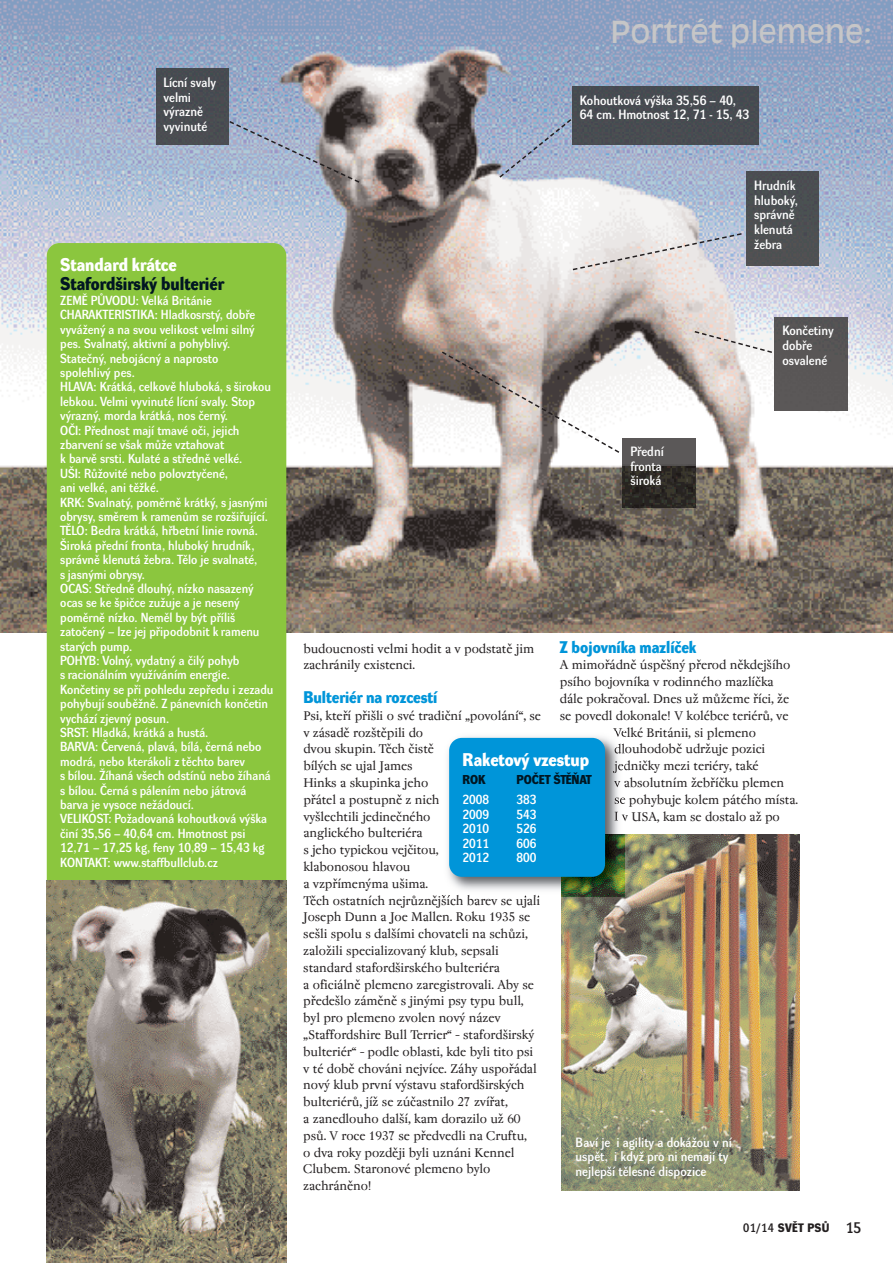
<style>
.page{position:relative;width:893px;height:1263px;background:#fff}
.page>*{position:absolute;margin:0;border:0;box-sizing:border-box;transform-origin:0 0}
.t1{font:30px "Antique Olive CE";color:#c6c6c7}
.t2{font:18px "Dynamo DB";color:#fff}
.t3{font:18px "Dynamo DB";color:#011622}
.t4{font:16.5px "Dynamo DB";color:#0095d9}
.t5{font:13.95px/16.8px "Regent";letter-spacing:-.01em;color:#231f20}
.t6{font:13.2px/14.7px "Dynamo DD";color:#fff}
.t7{font:12.9px/14.4px "Dynamo DD";color:#fff}
.t8{font:12.6px "Dynamo DB";color:#011622}
.t9{font:12px "Dynamo DB";letter-spacing:.035em;color:#231f20}
.s1{font-family:"Dynamo DD"}
.s2{font-family:"Dynamo DD";font-size:15px}
</style>
<div class="page">
<hr style="left:0;top:0;width:1px;height:1263px;background:#aad5f1">
<img style="left:0;top:0;width:893px;height:632px">
<div style="left:47px;top:243px;width:239px;height:901px;background:#8bc63e;border-radius:13px"></div>
<img style="left:561px;top:834px;width:238px;height:357px">
<img style="left:443px;top:736px;width:181px;height:160px">
<svg style="left:614px;top:731px;width:10px;height:6px"></svg>
<svg style="left:615px;top:743px;width:9px;height:11px"></svg>
<svg style="left:613px;top:760px;width:11px;height:13px"></svg>
<svg style="left:614px;top:779px;width:10px;height:8px"></svg>
<svg style="left:615px;top:796px;width:9px;height:9px"></svg>
<svg style="left:615px;top:811px;width:9px;height:11px"></svg>
<div style="left:449px;top:738px;width:156px;height:139px;background:#0095d9;border-radius:13px"></div>
<img style="left:47px;top:881px;width:239px;height:382px">
<div style="left:572px;top:87px;width:186px;height:58px;background:#484a51"></div>
<div style="left:156px;top:69px;width:72px;height:76px;background:#4a4b51"></div>
<img style="left:623px;top:438px;width:72px;height:70px">
<div style="left:775px;top:317px;width:72px;height:93px;background:#595656"></div>
<div style="left:747px;top:172px;width:72px;height:93px;background:#4b5051"></div>
<svg style="left:228px;top:120px;width:133px;height:64px;background:#9ba3b4"></svg>
<svg style="left:498px;top:118px;width:75px;height:61px;background:#a0aec9"></svg>
<svg style="left:571px;top:232px;width:172px;height:39px;background:#dcdadc"></svg>
<svg style="left:440px;top:350px;width:181px;height:104px"></svg>
<svg style="left:693px;top:330px;width:81px;height:24px"></svg>
<p class="t6" style="left:164px;top:76px;width:54px">Lícní svaly velmi v˘raznû vyvinuté</p>
<h2 class="t2" style="left:60px;top:258px;width:118px">Standard krátce</h2>
<h2 class="t3" style="left:60px;top:278px;width:165px">Staford‰irsk˘ bulteriér</h2>
<p class="t7" style="left:60px;top:294px;width:215px">ZEMù PÒVODU: Velká Británie CHARAKTERISTIKA: Hladkosrst˘, dobfie vyváÏen˘ a na svou velikost velmi siln˘ pes. Svalnat˘, aktivní a pohybliv˘.<br>Stateãn˘, nebojácn˘ a naprosto<br>spolehliv˘ pes.<br>HLAVA: Krátká, celkovû hluboká, s ‰irokou lebkou. Velmi vyvinuté lícní svaly. Stop v˘razn˘, morda krátká, nos ãern˘.<br>OâI: Pfiednost mají tmavé oãi, jejich zbarvení se v‰ak mÛÏe vztahovat<br>k barvû srsti. Kulaté a stfiednû velké.<br>U·I: RÛÏovité nebo polovztyãené,<br>ani velké, ani tûÏké.<br>KRK: Svalnat˘, pomûrnû krátk˘, s jasn˘mi obrysy, smûrem k ramenÛm se roz‰ifiující.<br>TùLO: Bedra krátká, hfibetní linie rovná. ·iroká pfiední fronta, hlubok˘ hrudník, správnû klenutá Ïebra. Tûlo je svalnaté,<br>s jasn˘mi obrysy.<br>OCAS: Stfiednû dlouh˘, nízko nasazen˘ ocas se ke ‰piãce zuÏuje a je nesen˘ pomûrnû nízko. Nemûl by b˘t pfiíli‰ zatoãen˘ – lze jej pfiipodobnit k ramenu star˘ch pump.<br>POHYB: Voln˘, vydatn˘ a ãil˘ pohyb<br>s racionálním vyuÏíváním energie.<br>Konãetiny se pfii pohledu zepfiedu i zezadu pohybují soubûÏnû. Z pánevních konãetin vychází zjevn˘ posun.<br>SRST: Hladká, krátká a hustá.<br>BARVA: âervená, plavá, bílá, ãerná nebo modrá, nebo kterákoli z tûchto barev<br>s bílou. Îíhaná v‰ech odstínÛ nebo Ïíhaná s bílou. âerná s pálením nebo játrová barva je vysoce neÏádoucí.<br>VELIKOST: PoÏadovaná kohoutková v˘‰ka ãiní 35,56 – 40,64 cm. Hmotnost psi 12,71 – 17,25 kg, feny 10,89 – 15,43 kg KONTAKT: www.staffbullclub.cz</p>
<h1 class="t1" style="left:610px;top:20px;width:263px">Portrét plemene:</h1>
<p class="t6" style="left:580px;top:94px;width:171px">Kohoutková v˘‰ka 35,56 – 40,<br>64 cm. Hmotnost 12, 71 - 15, 43</p>
<p class="t6" style="left:754px;top:179px;width:45px">Hrudník hlubok˘, správnû klenutá<br>Ïebra</p>
<p class="t6" style="left:630px;top:445px;width:35px">Pfiední fronta ‰iroká</p>
<p class="t6" style="left:782px;top:325px;width:53px">Konãetiny dobfie osvalené</p>
<p class="t4" style="left:560px;top:641px;width:138px">Z bojovníka mazlíãek</p>
<p class="t5" style="left:560px;top:658px;width:232px">A mimofiádnû úspû‰n˘ pfierod nûkdej‰ího</p>
<p class="t5" style="left:560px;top:675px;width:215px">psího bojovníka v rodinného mazlíãka</p>
<p class="t5" style="left:560px;top:691px;width:231px">dále pokraãoval. Dnes uÏ mÛÏeme fiíci, Ïe</p>
<p class="t5" style="left:560px;top:708px;width:230px">se povedl dokonale! V kolébce teriérÛ, ve</p>
<p class="t5" style="left:614px;top:725px;width:144px">Velké Británii, si plemeno</p>
<p class="t5" style="left:614px;top:742px;width:153px">dlouhodobû udrÏuje pozici</p>
<p class="t5" style="left:614px;top:759px;width:146px">jedniãky mezi teriéry, také</p>
<p class="t5" style="left:614px;top:775px;width:172px">v absolutním Ïebfiíãku plemen</p>
<p class="t5" style="left:614px;top:792px;width:186px">se pohybuje kolem pátého místa.</p>
<p class="t5" style="left:614px;top:809px;width:167px">I v USA, kam se dostalo aÏ po</p>
<p class="t5" style="left:303px;top:641px;width:232px">budoucnosti velmi hodit a v podstatû jim zachránily existenci.</p>
<p class="t4" style="left:303px;top:691px;width:136px">Bulteriér na rozcestí</p>
<p class="t5" style="left:303px;top:708px;width:239px">Psi, ktefií pfii‰li o své tradiãní „povolání“, se v zásadû roz‰tûpili do<br>dvou skupin. Tûch ãistû<br>bíl˘ch se ujal James<br>Hinks a skupinka jeho<br>pfiátel a postupnû z nich<br>vy‰lechtili jedineãného<br>anglického bulteriéra<br>s jeho typickou vejãitou,<br>klabonosou hlavou<br>a vzpfiímen˘ma u‰ima.<br>Tûch ostatních nejrÛznûj‰ích barev se ujali Joseph Dunn a Joe Mallen. Roku 1935 se se‰li spolu s dal‰ími chovateli na schÛzi, zaloÏili specializovan˘ klub, sepsali standard staford‰irského bulteriéra<br>a oficiálnû plemeno zaregistrovali. Aby se pfiede‰lo zámûnû s jin˘mi psy typu bull, byl pro plemeno zvolen nov˘ název „Staffordshire Bull Terrier“ – staford‰irsk˘ bulteriér“ – podle oblasti, kde byli tito psi v té dobû chováni nejvíce. Záhy uspofiádal nov˘ klub první v˘stavu staford‰irsk˘ch bulteriérÛ, jíÏ se zúãastnilo 27 zvífiat,<br>a zanedlouho dal‰í, kam dorazilo uÏ 60 psÛ. V roce 1937 se pfiedvedli na Cruftu,<br>o dva roky pozdûji byli uznáni Kennel Clubem. Staronové plemeno bylo zachránûno!</p>
<h2 class="t2" style="left:463px;top:753px;width:128px">Raketov˘ vzestup</h2>
<p class="t8" style="left:463px;top:775px;width:24px">ROK</p>
<p class="t8" style="left:517px;top:775px;width:77px">POâET ·Tù≈AT</p>
<p class="t7" style="left:463px;top:794px;width:28px">2008</p>
<p class="t7" style="left:517px;top:794px;width:21px">383</p>
<p class="t7" style="left:463px;top:808px;width:28px">2009</p>
<p class="t7" style="left:517px;top:808px;width:21px">543</p>
<p class="t7" style="left:463px;top:823px;width:28px">2010</p>
<p class="t7" style="left:517px;top:823px;width:21px">526</p>
<p class="t7" style="left:463px;top:837px;width:28px">2011</p>
<p class="t7" style="left:517px;top:837px;width:21px">606</p>
<p class="t7" style="left:463px;top:851px;width:28px">2012</p>
<p class="t7" style="left:517px;top:851px;width:21px">800</p>
<p class="t6" style="left:576px;top:1136px;width:158px">Baví je i agility a dokáÏou v ní uspût, i kdyÏ pro ni nemají ty nejlep‰í tûlesné dispozice</p>
<p class="t9" style="left:743px;top:1223px;width:120px"><span class="s1">01/14</span> SVùT PSÒ <span class="s2">15</span></p>
</div>
